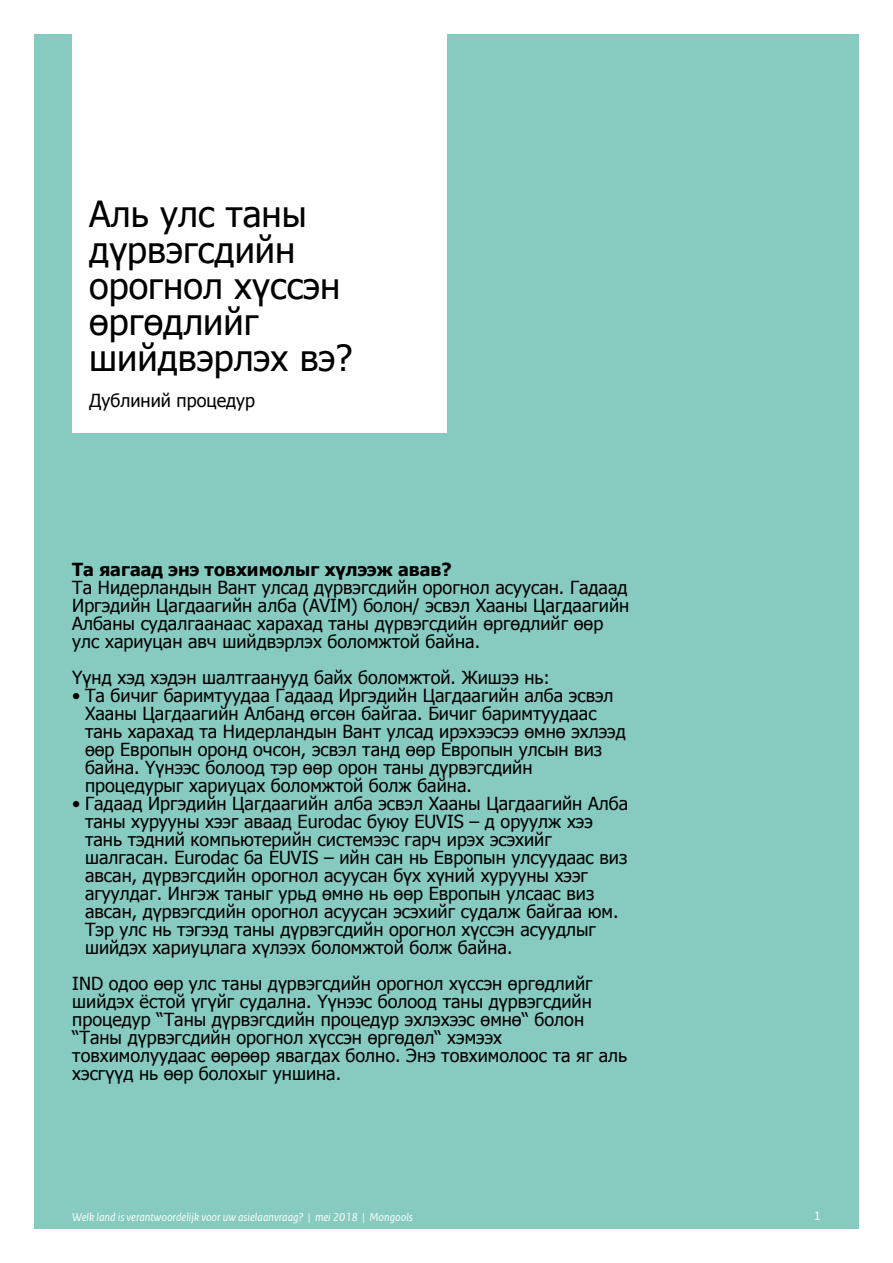
<style>
.page{position:relative;width:893px;height:1263px;background:#fff}
.page>*{position:absolute;margin:0;border:0;box-sizing:border-box;transform-origin:0 0}
.t1{font:36px/36px "Tahoma";color:#000}
.t2{font:18px/18px "Tahoma";color:#000}
.t3{font:700 18px "Tahoma";color:#000}
.t4{font:italic 12px "Rijksoverheid Sans Text";color:#fff}
.t5{font:12px "Tahoma";color:#fff}
</style>
<div class="page">
<div style="left:34px;top:34px;width:825px;height:1195px;background:#86cac0"></div>
<div style="left:72px;top:0;width:374px;height:433px;background:#fff"></div>
<h1 class="t1" style="left:89px;top:195px;width:265px">Аль улс таны дүрвэгсдийн орогнол хүссэн өргөдлийг шийдвэрлэх вэ?</h1>
<p class="t2" style="left:89px;top:391px;width:167px">Дублиний процедур</p>
<p class="t3" style="left:72px;top:557px;width:381px">Та яагаад энэ товхимолыг хүлээж авав?</p>
<p class="t2" style="left:72px;top:578px;width:558px">Та Нидерландын Вант улсад дүрвэгсдийн орогнол асуусан. Гадаад Иргэдийн Цагдаагийн алба (AVIM) болон/ эсвэл Хааны Цагдаагийн Албаны судалгаанаас харахад таны дүрвэгсдийн өргөдлийг өөр улс хариуцан авч шийдвэрлэх боломжтой байна.</p>
<p class="t2" style="left:72px;top:668px;width:479px">Үүнд хэд хэдэн шалтгаанууд байх боломжтой. Жишээ нь:</p>
<p class="t2" style="left:85px;top:686px;width:542px;text-indent:-13px">• Та бичиг баримтуудаа Гадаад Иргэдийн Цагдаагийн алба эсвэл Хааны Цагдаагийн Албанд өгсөн байгаа. Бичиг баримтуудаас тань харахад та Нидерландын Вант улсад ирэхээсээ өмнө эхлээд өөр Европын оронд очсон, эсвэл танд өөр Европын улсын виз байна. Үүнээс болоод тэр өөр орон таны дүрвэгсдийн процедурыг хариуцах боломжтой болж байна.</p>
<p class="t2" style="left:85px;top:794px;width:545px;text-indent:-13px">• Гадаад Иргэдийн Цагдаагийн алба эсвэл Хааны Цагдаагийн Алба таны хурууны хээг аваад Eurodac буюу EUVIS – д оруулж хээ тань тэдний компьютерийн системээс гарч ирэх эсэхийг шалгасан. Eurodac ба EUVIS – ийн сан нь Европын улсуудаас виз авсан, дүрвэгсдийн орогнол асуусан бүх хүний хурууны хээг агуулдаг. Ингэж таныг урьд өмнө нь өөр Европын улсаас виз авсан, дүрвэгсдийн орогнол асуусан эсэхийг судалж байгаа юм.<br>Тэр улс нь тэгээд таны дүрвэгсдийн орогнол хүссэн асуудлыг шийдэх хариуцлага хүлээх боломжтой болж байна.</p>
<p class="t2" style="left:72px;top:974px;width:556px">IND одоо өөр улс таны дүрвэгсдийн орогнол хүссэн өргөдлийг шийдэх ёстой үгүйг судална. Үүнээс болоод таны дүрвэгсдийн процедур “Таны дүрвэгсдийн процедур эхлэхээс өмнө“ болон “Таны дүрвэгсдийн орогнол хүссэн өргөдөл“ хэмээх товхимолуудаас өөрөөр явагдах болно. Энэ товхимолоос та яг аль хэсгүүд нь өөр болохыг уншина.</p>
<p class="t4" style="left:72px;top:1210px;width:342px">Welk land is verantwoordelijk voor uw asielaanvraag? | mei 2018 | Mongools</p>
<p class="t5" style="left:814px;top:1208px;width:8px">1</p>
</div>
